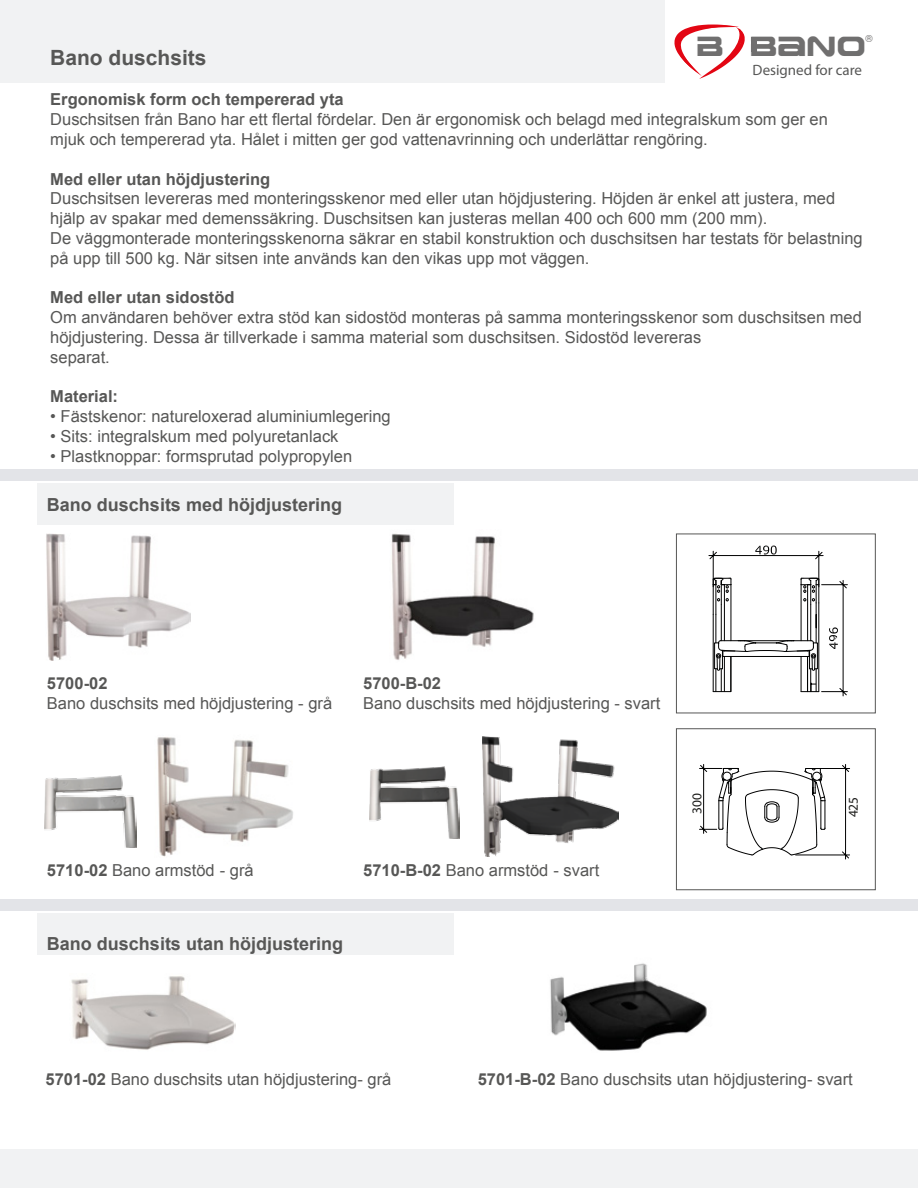
<style>
.page{position:relative;width:918px;height:1188px;background:#fff}
.page>*{position:absolute;margin:0;border:0;box-sizing:border-box;transform-origin:0 0}
.t1{font:27.6px "Earth";color:#706f6f}
.t2{font:700 21px "Arial";color:#575756}
.t3{font:700 18px "Arial";color:#575756}
.t4{font:16.5px/19.8px "Arial";color:#575756}
.t5{font:700 16.5px "Arial";color:#575756}
.t6{font:15px "Myriad Pro";color:#575756}
.t7{font:13.5px "Myriad Pro";color:#1d1d1b}
.t8{font:9.75px "Helvetica";color:#706f6f}
.s1{font-weight:700}
</style>
<div class="page">
<div style="left:0;top:0;width:665px;height:83px;background:#f1f2f3"></div>
<svg style="left:674px;top:25px;width:71px;height:54px"></svg>
<div style="left:751px;top:37px;width:6px;height:15px;background:#706f6f"></div>
<div style="left:37px;top:483px;width:417px;height:42px;background:#f1f2f3"></div>
<img style="left:550px;top:963px;width:157px;height:88px">
<div style="left:37px;top:913px;width:417px;height:42px;background:#f1f2f3"></div>
<img style="left:157px;top:737px;width:136px;height:120px">
<img style="left:46px;top:533px;width:144px;height:127px">
<img style="left:482px;top:737px;width:136px;height:119px">
<img style="left:71px;top:976px;width:164px;height:74px">
<img style="left:391px;top:533px;width:143px;height:127px">
<svg style="left:699px;top:764px;width:151px;height:96px"></svg>
<svg style="left:708px;top:546px;width:140px;height:183px"></svg>
<img style="left:45px;top:775px;width:91px;height:72px">
<img style="left:369px;top:767px;width:91px;height:71px">
<div style="left:676px;top:534px;width:200px;height:179px;border:1px solid #575756"></div>
<div style="left:676px;top:729px;width:200px;height:161px;border:1px solid #575756"></div>
<div style="left:0;top:900px;width:918px;height:11px;background:#e3e4e8"></div>
<div style="left:0;top:1149px;width:918px;height:39px;background:#f1f2f3"></div>
<div style="left:0;top:469px;width:918px;height:11px;background:#e3e4e8"></div>
<p class="t2" style="left:50px;top:43px;width:158px">Bano duschsits</p>
<h1 class="t1" style="left:696px;top:26px;width:171px">B BANO</h1>
<p class="t8" style="left:866px;top:31px;width:9px">®</p>
<p class="t6" style="left:753px;top:60px;width:111px">Designed for care</p>
<p class="t5" style="left:50px;top:89px;width:295px">Ergonomisk form och tempererad yta</p>
<p class="t4" style="left:50px;top:110px;width:779px">Duschsitsen från Bano har ett flertal fördelar. Den är ergonomisk och belagd med integralskum som ger en mjuk och tempererad yta. Hålet i mitten ger god vattenavrinning och underlättar rengöring.</p>
<p class="t5" style="left:50px;top:168px;width:222px">Med eller utan höjdjustering</p>
<p class="t4" style="left:50px;top:189px;width:814px">Duschsitsen levereras med monteringsskenor med eller utan höjdjustering. Höjden är enkel att justera, med hjälp av spakar med demenssäkring. Duschsitsen kan justeras mellan 400 och 600 mm (200 mm).<br>De väggmonterade monteringsskenorna säkrar en stabil konstruktion och duschsitsen har testats för belastning på upp till 500 kg. När sitsen inte används kan den vikas upp mot väggen.</p>
<p class="t5" style="left:50px;top:287px;width:186px">Med eller utan sidostöd</p>
<p class="t4" style="left:50px;top:308px;width:813px">Om användaren behöver extra stöd kan sidostöd monteras på samma monteringsskenor som duschsitsen med höjdjustering. Dessa är tillverkade i samma material som duschsitsen. Sidostöd levereras<br>separat.</p>
<p class="t5" style="left:50px;top:386px;width:69px">Material:</p>
<p class="t4" style="left:50px;top:407px;width:342px">• Fästskenor: natureloxerad aluminiumlegering</p>
<p class="t4" style="left:50px;top:426px;width:290px">• Sits: integralskum med polyuretanlack</p>
<p class="t4" style="left:50px;top:446px;width:303px">• Plastknoppar: formsprutad polypropylen</p>
<p class="t3" style="left:47px;top:493px;width:297px">Bano duschsits med höjdjustering</p>
<p class="t5" style="left:47px;top:672px;width:62px">5700-02</p>
<p class="t4" style="left:47px;top:694px;width:287px">Bano duschsits med höjdjustering - grå</p>
<p class="t5" style="left:363px;top:672px;width:79px">5700-B-02</p>
<p class="t4" style="left:363px;top:694px;width:299px">Bano duschsits med höjdjustering - svart</p>
<p class="t4" style="left:47px;top:860px;width:208px"><span class="s1">5710-02</span> Bano armstöd - grå</p>
<p class="t4" style="left:363px;top:860px;width:238px"><span class="s1">5710-B-02</span> Bano armstöd - svart</p>
<p class="t3" style="left:47px;top:931px;width:298px">Bano duschsits utan höjdjustering</p>
<p class="t7" style="left:689px;top:814px;width:22px;rotate:-90deg">300</p>
<p class="t7" style="left:845px;top:817px;width:22px;rotate:-90deg">425</p>
<p class="t4" style="left:46px;top:1069px;width:347px"><span class="s1">5701-02</span> Bano duschsits utan höjdjustering- grå</p>
<p class="t4" style="left:478px;top:1069px;width:377px"><span class="s1">5701-B-02</span> Bano duschsits utan höjdjustering- svart</p>
</div>
